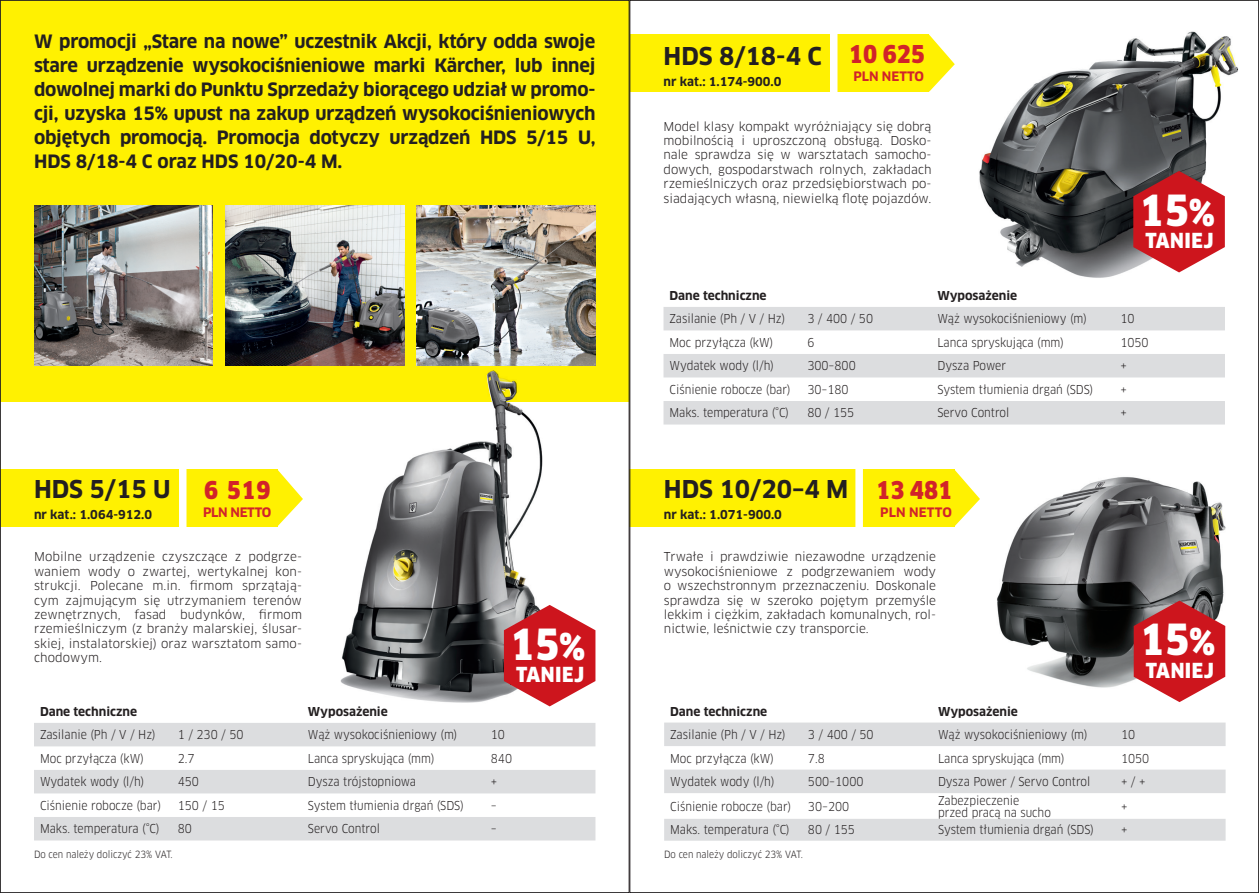
<style>
.page{position:relative;width:1259px;height:893px;background:#fff}
.page>*{position:absolute;margin:0;border:0;box-sizing:border-box;transform-origin:0 0}
.t1{font:900 41.85px "Clan Pro Narr";color:#fff}
.t2{font:700 24px "Clan Pro";color:#231f20}
.t3{font:900 24px "Clan Pro Narr";color:#d1232a}
.t4{font:900 20.25px "Clan Pro Narr";letter-spacing:.025em;color:#fff}
.t5{font:700 18px/24px "Clan Pro";letter-spacing:-.01em;color:#231f20;text-align:justify}
.t6{font:700 12.75px "Clan Pro";color:#d1232a}
.t7{font:700 12.75px "Clan Pro";letter-spacing:-.025em;color:#d1232a}
.t8{font:12px/14.4px "Clan Pro";color:#231f20;text-align:justify}
.t9{font:12px/12px "Clan Pro Narr";color:#231f20}
.t10{font:700 12px "Clan Pro";color:#231f20}
.t11{font:9.75px "Clan Pro Narr";color:#231f20}
.s1{font-size:36.15px}
</style>
<div class="page">
<div style="left:629px;top:34px;width:300px;height:57px;background:#fff101"></div>
<div style="left:629px;top:469px;width:325px;height:57px;background:#fff101"></div>
<div style="left:0;top:469px;width:277px;height:57px;background:#fff101"></div>
<svg style="left:903px;top:34px;width:51px;height:58px"></svg>
<svg style="left:954px;top:469px;width:26px;height:57px"></svg>
<svg style="left:277px;top:469px;width:26px;height:57px"></svg>
<div style="left:0;top:0;width:629px;height:402px;background:#fff101"></div>
<img style="left:340px;top:361px;width:211px;height:346px">
<img style="left:342px;top:371px;width:190px;height:320px">
<img style="left:1016px;top:31px;width:222px;height:247px">
<img style="left:979px;top:38px;width:206px;height:224px">
<img style="left:1048px;top:477px;width:178px;height:211px">
<img style="left:997px;top:478px;width:188px;height:198px">
<svg style="left:34px;top:723px;width:561px;height:117px;fill:#dcdddf"></svg>
<svg style="left:663px;top:307px;width:562px;height:118px;fill:#dcdddf"></svg>
<svg style="left:664px;top:722px;width:561px;height:119px;fill:#dcdddf"></svg>
<img style="left:34px;top:205px;width:179px;height:161px">
<img style="left:225px;top:205px;width:179px;height:161px">
<img style="left:417px;top:205px;width:178px;height:161px">
<div style="left:855px;top:461px;width:8px;height:75px;background:#fff"></div>
<div style="left:830px;top:25px;width:7px;height:74px;background:#fff"></div>
<div style="left:179px;top:462px;width:7px;height:74px;background:#fff"></div>
<svg style="left:504px;top:605px;width:91px;height:101px"></svg>
<svg style="left:1133px;top:601px;width:92px;height:101px;background:#c73e44"></svg>
<svg style="left:1133px;top:171px;width:91px;height:101px;background:#c83e44"></svg>
<p class="t5" style="left:34px;top:30px;width:563px">W promocji „Stare na nowe” uczestnik Akcji, który odda swoje stare urządzenie wysokociśnieniowe marki Kärcher, lub innej dowolnej marki do Punktu Sprzedaży biorącego udział w promo&shy;cji, uzyska 15% upust na zakup urządzeń wysokociśnieniowych objętych promocją. Promocja dotyczy urządzeń HDS 5/15 U, HDS 8/18-4 C oraz HDS 10/20-4 M.</p>
<h2 class="t2" style="left:34px;top:475px;width:138px">HDS 5/15 U</h2>
<p class="t10" style="left:34px;top:507px;width:120px">nr kat.: 1.064-912.0</p>
<h2 class="t3" style="left:204px;top:476px;width:68px">6 519</h2>
<p class="t7" style="left:203px;top:505px;width:70px">PLN NETTO</p>
<p class="t8" style="left:34px;top:550px;width:269px">Mobilne urządzenie czyszczące z podgrze&shy;waniem wody o zwartej, wertykalnej kon&shy;strukcji. Polecane m.in. firmom sprzątają&shy;cym zajmującym się utrzymaniem terenów zewnętrznych, fasad budynków, firmom rzemieślniczym (z branży malarskiej, ślusar&shy;skiej, instalatorskiej) oraz warsztatom samo&shy;chodowym.</p>
<h1 class="t1" style="left:510px;top:620px;width:76px">15<span class="s1">%</span></h1>
<h3 class="t4" style="left:516px;top:663px;width:70px">TANIEJ</h3>
<p class="t10" style="left:40px;top:704px;width:99px">Dane techniczne</p>
<p class="t10" style="left:308px;top:704px;width:81px">Wyposażenie</p>
<p class="t9" style="left:40px;top:729px;width:117px">Zasilanie (Ph / V / Hz)</p>
<p class="t9" style="left:178px;top:729px;width:67px">1 / 230 / 50</p>
<p class="t9" style="left:308px;top:729px;width:151px">Wąż wysokociśnieniowy (m)</p>
<p class="t9" style="left:491px;top:729px;width:16px">10</p>
<p class="t9" style="left:40px;top:752px;width:105px">Moc przyłącza (kW)</p>
<p class="t9" style="left:178px;top:752px;width:18px">2.7</p>
<p class="t9" style="left:308px;top:752px;width:128px">Lanca spryskująca (mm)</p>
<p class="t9" style="left:491px;top:752px;width:23px">840</p>
<p class="t9" style="left:40px;top:776px;width:106px">Wydatek wody (l/h)</p>
<p class="t9" style="left:178px;top:776px;width:23px">450</p>
<p class="t9" style="left:308px;top:776px;width:110px">Dysza trójstopniowa</p>
<p class="t9" style="left:491px;top:776px;width:8px">+</p>
<p class="t9" style="left:40px;top:799px;width:123px">Ciśnienie robocze (bar)</p>
<p class="t9" style="left:178px;top:799px;width:49px">150 / 15</p>
<p class="t9" style="left:308px;top:799px;width:157px">System tłumienia drgań (SDS)</p>
<p class="t9" style="left:491px;top:799px;width:7px">–</p>
<p class="t9" style="left:40px;top:823px;width:121px">Maks. temperatura (°C)</p>
<p class="t9" style="left:178px;top:823px;width:16px">80</p>
<p class="t9" style="left:308px;top:823px;width:73px">Servo Control</p>
<p class="t9" style="left:491px;top:823px;width:7px">–</p>
<h2 class="t2" style="left:663px;top:42px;width:160px">HDS 8/18-4 C</h2>
<p class="t10" style="left:663px;top:74px;width:120px">nr kat.: 1.174-900.0</p>
<h2 class="t3" style="left:849px;top:41px;width:78px">10 625</h2>
<p class="t6" style="left:853px;top:69px;width:72px">PLN NETTO</p>
<p class="t8" style="left:663px;top:119px;width:269px">Model klasy kompakt wyróżniający się dobrą mobilnością i uproszczoną obsługą. Dosko&shy;nale sprawdza się w warsztatach samocho&shy;dowych, gospodarstwach rolnych, zakładach rzemieślniczych oraz przedsiębiorstwach po&shy;siadających własną, niewielką flotę pojazdów.</p>
<h1 class="t1" style="left:1139px;top:186px;width:76px">15<span class="s1">%</span></h1>
<h3 class="t4" style="left:1145px;top:229px;width:70px">TANIEJ</h3>
<p class="t10" style="left:669px;top:288px;width:99px">Dane techniczne</p>
<p class="t10" style="left:937px;top:288px;width:81px">Wyposażenie</p>
<p class="t9" style="left:669px;top:313px;width:117px">Zasilanie (Ph / V / Hz)</p>
<p class="t9" style="left:807px;top:313px;width:67px">3 / 400 / 50</p>
<p class="t9" style="left:937px;top:313px;width:151px">Wąż wysokociśnieniowy (m)</p>
<p class="t9" style="left:1120px;top:313px;width:16px">10</p>
<p class="t9" style="left:669px;top:336px;width:105px">Moc przyłącza (kW)</p>
<p class="t9" style="left:807px;top:336px;width:9px">6</p>
<p class="t9" style="left:937px;top:336px;width:128px">Lanca spryskująca (mm)</p>
<p class="t9" style="left:1120px;top:336px;width:30px">1050</p>
<p class="t9" style="left:669px;top:360px;width:106px">Wydatek wody (l/h)</p>
<p class="t9" style="left:807px;top:360px;width:50px">300–800</p>
<p class="t9" style="left:937px;top:360px;width:70px">Dysza Power</p>
<p class="t9" style="left:1120px;top:360px;width:8px">+</p>
<p class="t9" style="left:669px;top:384px;width:123px">Ciśnienie robocze (bar)</p>
<p class="t9" style="left:807px;top:384px;width:43px">30–180</p>
<p class="t9" style="left:937px;top:384px;width:157px">System tłumienia drgań (SDS)</p>
<p class="t9" style="left:1120px;top:384px;width:8px">+</p>
<p class="t9" style="left:669px;top:407px;width:121px">Maks. temperatura (°C)</p>
<p class="t9" style="left:807px;top:407px;width:49px">80 / 155</p>
<p class="t9" style="left:937px;top:407px;width:73px">Servo Control</p>
<p class="t9" style="left:1120px;top:407px;width:8px">+</p>
<h2 class="t2" style="left:664px;top:475px;width:186px">HDS 10/20–4 M</h2>
<p class="t10" style="left:664px;top:507px;width:120px">nr kat.: 1.071-900.0</p>
<h2 class="t3" style="left:876px;top:476px;width:78px">13 481</h2>
<p class="t6" style="left:880px;top:505px;width:73px">PLN NETTO</p>
<p class="t8" style="left:664px;top:550px;width:274px">Trwałe i prawdziwie niezawodne urządzenie wysokociśnieniowe z podgrzewaniem wody o wszechstronnym przeznaczeniu. Doskonale sprawdza się w szeroko pojętym przemyśle lekkim i ciężkim, zakładach komunalnych, rol&shy;nictwie, leśnictwie czy transporcie.</p>
<h1 class="t1" style="left:1140px;top:616px;width:76px">15<span class="s1">%</span></h1>
<h3 class="t4" style="left:1145px;top:659px;width:70px">TANIEJ</h3>
<p class="t10" style="left:670px;top:704px;width:99px">Dane techniczne</p>
<p class="t10" style="left:938px;top:704px;width:81px">Wyposażenie</p>
<p class="t9" style="left:670px;top:729px;width:117px">Zasilanie (Ph / V / Hz)</p>
<p class="t9" style="left:808px;top:729px;width:67px">3 / 400 / 50</p>
<p class="t9" style="left:938px;top:729px;width:151px">Wąż wysokociśnieniowy (m)</p>
<p class="t9" style="left:1121px;top:729px;width:16px">10</p>
<p class="t9" style="left:670px;top:752px;width:105px">Moc przyłącza (kW)</p>
<p class="t9" style="left:808px;top:752px;width:18px">7.8</p>
<p class="t9" style="left:938px;top:752px;width:128px">Lanca spryskująca (mm)</p>
<p class="t9" style="left:1121px;top:752px;width:30px">1050</p>
<p class="t9" style="left:670px;top:776px;width:106px">Wydatek wody (l/h)</p>
<p class="t9" style="left:808px;top:776px;width:57px">500–1000</p>
<p class="t9" style="left:938px;top:776px;width:154px">Dysza Power / Servo Control</p>
<p class="t9" style="left:1121px;top:776px;width:26px">+ / +</p>
<p class="t9" style="left:670px;top:800px;width:123px">Ciśnienie robocze (bar)</p>
<p class="t9" style="left:808px;top:800px;width:43px">30–200</p>
<p class="t9" style="left:938px;top:794px;width:114px">Zabezpieczenie przed pracą na sucho</p>
<p class="t9" style="left:1121px;top:800px;width:8px">+</p>
<p class="t9" style="left:670px;top:824px;width:121px">Maks. temperatura (°C)</p>
<p class="t9" style="left:808px;top:824px;width:49px">80 / 155</p>
<p class="t9" style="left:938px;top:824px;width:157px">System tłumienia drgań (SDS)</p>
<p class="t9" style="left:1121px;top:824px;width:8px">+</p>
<p class="t11" style="left:34px;top:849px;width:140px">Do cen należy doliczyć 23% VAT.</p>
<p class="t11" style="left:664px;top:849px;width:140px">Do cen należy doliczyć 23% VAT.</p>
</div>
